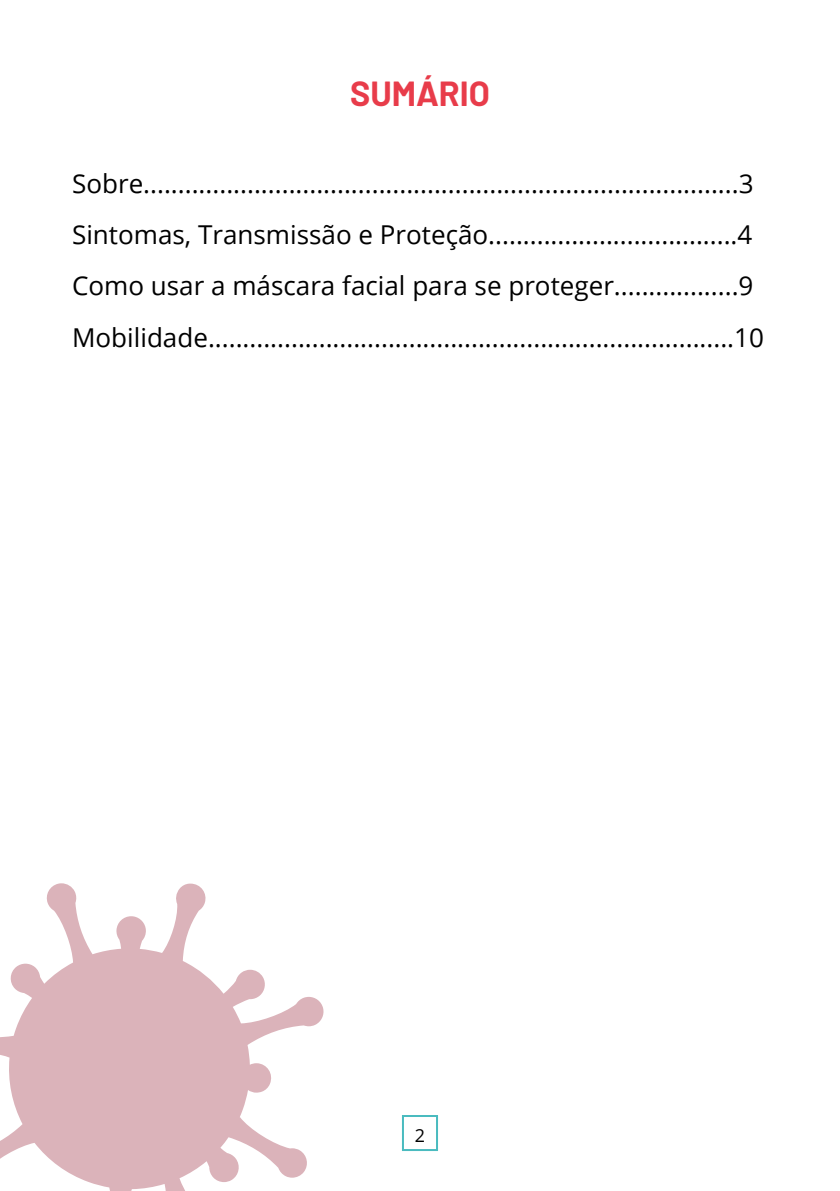
<style>
.page{position:relative;width:840px;height:1191px;background:#fff}
.page>*{position:absolute;margin:0;border:0;box-sizing:border-box;transform-origin:0 0}
.t1{font:700 34px "Barlow";color:#e83c4a}
.t2{font:26px/51.2px "Open Sans";color:#000}
.t3{font:18px "Open Sans";color:#000}
</style>
<div class="page">
<div style="left:402px;top:1115px;width:36px;height:36px;border:2px solid #4abbbf"></div>
<svg style="left:0;top:883px;width:324px;height:308px;fill:#dbb3ba"></svg>
<h1 class="t1" style="left:350px;top:69px;width:141px">SUMÁRIO</h1>
<p class="t2" style="left:72px;top:157px;width:693px">Sobre......................................................................................3<br>Sintomas, Transmissão e Proteção....................................4<br>Como usar a máscara facial para se proteger..................9<br>Mobilidade............................................................................10</p>
<p class="t3" style="left:414px;top:1122px;width:12px">2</p>
</div>
